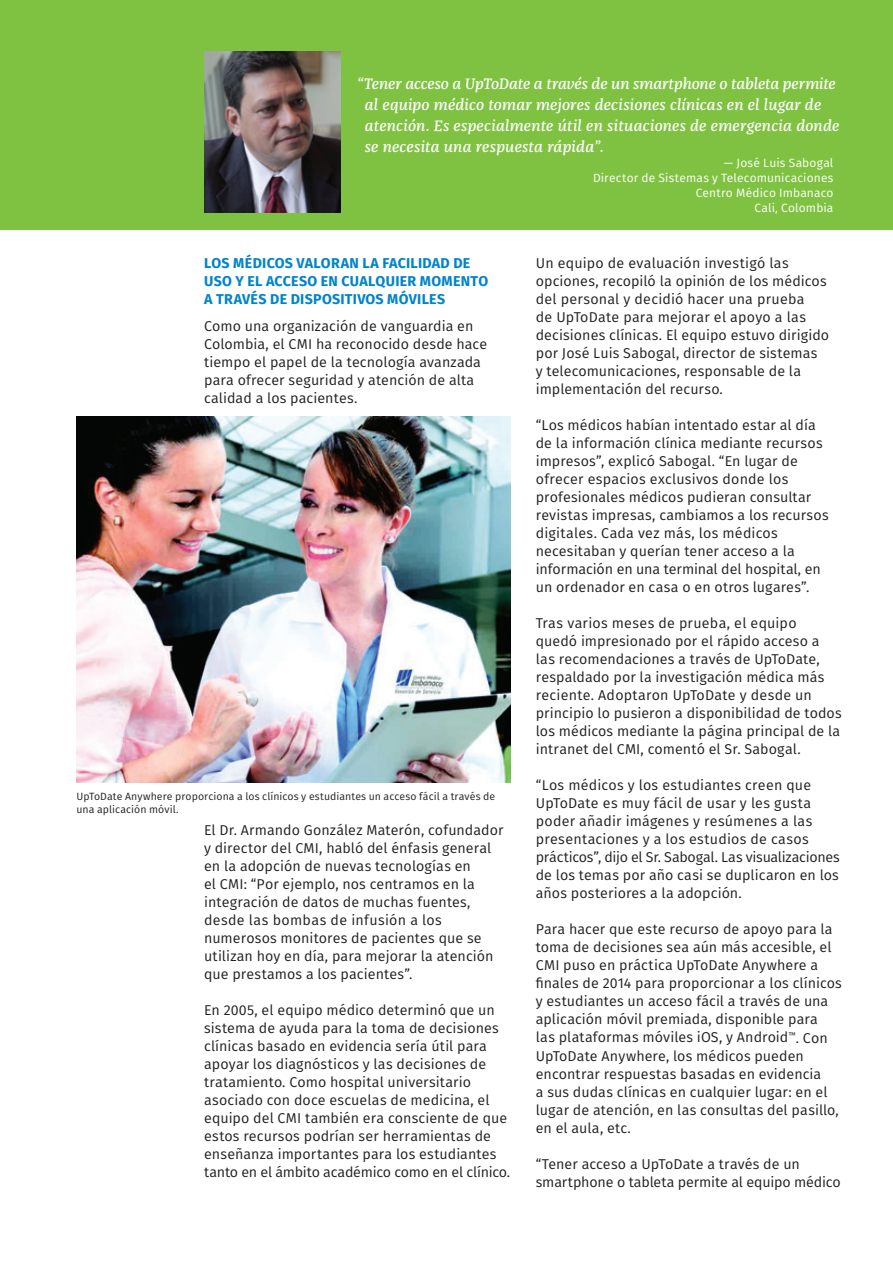
<style>
.page{position:relative;width:893px;height:1263px;background:#fff}
.page>*{position:absolute;margin:0;border:0;box-sizing:border-box;transform-origin:0 0}
.t1{font:italic 500 15.75px/21px "Franziska Pro";letter-spacing:.01em;color:#fff}
.t2{font:14.25px/18px "Fira Sans";letter-spacing:.005em;color:#231f20}
.t3{font:700 14.25px/18px "Fira Sans";letter-spacing:.02em;color:#0084ca}
.t4{font:12px/15px "Fira Sans";letter-spacing:.01em;color:#fff;text-align:right}
.t5{font:10.5px/12.8px "Fira Sans";letter-spacing:.005em;color:#231f20}
</style>
<div class="page">
<div style="left:0;top:0;width:893px;height:230px;background:#7fc241"></div>
<img style="left:204px;top:51px;width:136px;height:162px">
<img style="left:77px;top:417px;width:433px;height:365px">
<p class="t1" style="left:365px;top:73px;width:476px;text-indent:-8px">“Tener acceso a UpToDate a través de un smartphone o tableta permite al equipo médico tomar mejores decisiones clínicas en el lugar de atención. Es especialmente útil en situaciones de emergencia donde se necesita una respuesta rápida”.</p>
<p class="t4" style="left:593px;top:155px;width:242px">— José Luis Sabogal<br>Director de Sistemas y Telecomunicaciones<br>Centro Médico Imbanaco<br>Cali, Colombia</p>
<p class="t3" style="left:204px;top:253px;width:285px">LOS MÉDICOS VALORAN LA FACILIDAD DE<br>USO Y EL ACCESO EN CUALQUIER MOMENTO<br>A TRAVÉS DE DISPOSITIVOS MÓVILES</p>
<p class="t2" style="left:204px;top:317px;width:285px">Como una organización de vanguardia en Colombia, el CMI ha reconocido desde hace tiempo el papel de la tecnología avanzada para ofrecer seguridad y atención de alta calidad a los pacientes.</p>
<p class="t5" style="left:77px;top:790px;width:420px">UpToDate Anywhere proporciona a los clínicos y estudiantes un acceso fácil a través de una aplicación móvil.</p>
<p class="t2" style="left:204px;top:821px;width:301px">El Dr. Armando González Materón, cofundador y director del CMI, habló del énfasis general en la adopción de nuevas tecnologías en<br>el CMI: “Por ejemplo, nos centramos en la integración de datos de muchas fuentes, desde las bombas de infusión a los numerosos monitores de pacientes que se utilizan hoy en día, para mejorar la atención que prestamos a los pacientes”.</p>
<p class="t2" style="left:204px;top:1001px;width:308px">En 2005, el equipo médico determinó que un sistema de ayuda para la toma de decisiones clínicas basado en evidencia sería útil para apoyar los diagnósticos y las decisiones de tratamiento. Como hospital universitario asociado con doce escuelas de medicina, el equipo del CMI también era consciente de que estos recursos podrían ser herramientas de enseñanza importantes para los estudiantes tanto en el ámbito académico como en el clínico.</p>
<p class="t2" style="left:536px;top:254px;width:295px">Un equipo de evaluación investigó las opciones, recopiló la opinión de los médicos del personal y decidió hacer una prueba<br>de UpToDate para mejorar el apoyo a las decisiones clínicas. El equipo estuvo dirigido por José Luis Sabogal, director de sistemas<br>y telecomunicaciones, responsable de la implementación del recurso.</p>
<p class="t2" style="left:536px;top:416px;width:294px">“Los médicos habían intentado estar al día de la información clínica mediante recursos impresos”, explicó Sabogal. “En lugar de ofrecer espacios exclusivos donde los profesionales médicos pudieran consultar revistas impresas, cambiamos a los recursos digitales. Cada vez más, los médicos necesitaban y querían tener acceso a la información en una terminal del hospital, en un ordenador en casa o en otros lugares”.</p>
<p class="t2" style="left:536px;top:614px;width:307px">Tras varios meses de prueba, el equipo<br>quedó impresionado por el rápido acceso a las recomendaciones a través de UpToDate, respaldado por la investigación médica más reciente. Adoptaron UpToDate y desde un principio lo pusieron a disponibilidad de todos los médicos mediante la página principal de la intranet del CMI, comentó el Sr. Sabogal.</p>
<p class="t2" style="left:536px;top:776px;width:305px">“Los médicos y los estudiantes creen que UpToDate es muy fácil de usar y les gusta poder añadir imágenes y resúmenes a las presentaciones y a los estudios de casos prácticos”, dijo el Sr. Sabogal. Las visualizaciones de los temas por año casi se duplicaron en los años posteriores a la adopción.</p>
<p class="t2" style="left:536px;top:920px;width:308px">Para hacer que este recurso de apoyo para la toma de decisiones sea aún más accesible, el CMI puso en práctica UpToDate Anywhere a finales de 2014 para proporcionar a los clínicos y estudiantes un acceso fácil a través de una aplicación móvil premiada, disponible para<br>las plataformas móviles iOS, y Android<sup>™</sup>. Con UpToDate Anywhere, los médicos pueden encontrar respuestas basadas en evidencia<br>a sus dudas clínicas en cualquier lugar: en el lugar de atención, en las consultas del pasillo, en el aula, etc.</p>
<p class="t2" style="left:536px;top:1154px;width:306px">“Tener acceso a UpToDate a través de un smartphone o tableta permite al equipo médico</p>
</div>
